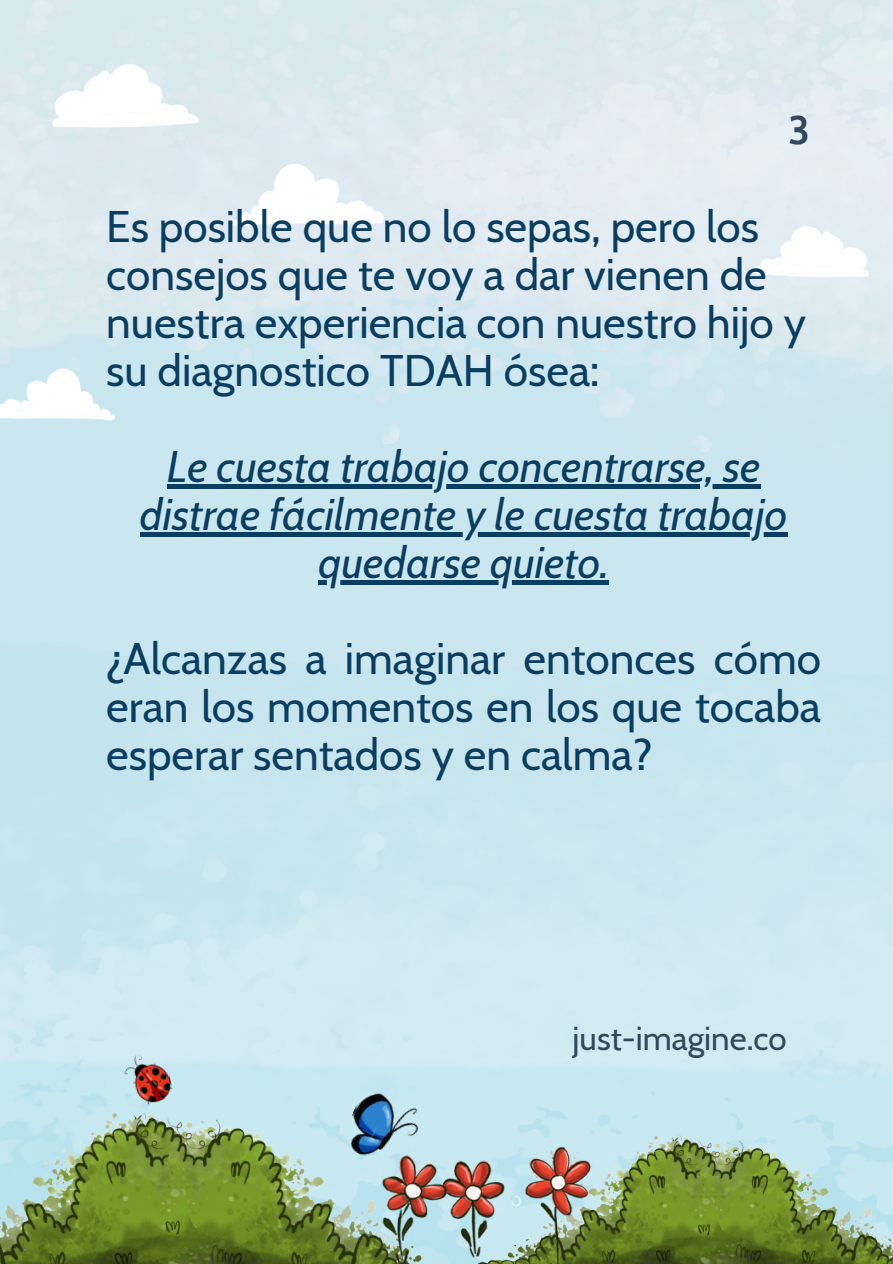
<style>
.page{position:relative;width:893px;height:1264px;background:#fff}
.page>*{position:absolute;margin:0;border:0;box-sizing:border-box;transform-origin:0 0}
.t1{font:44.1px/48px "Cabin";color:#0a3e61}
.t2{font:italic 44.1px "Cabin";color:#0a3e61}
.t3{font:700 39.75px "Cabin";color:#33485d}
.t4{font:33px "Cabin";color:#33485d}
.s1{font-style:italic}
</style>
<div class="page">
<img style="left:0;top:0;width:892px;height:1106px">
<img style="left:53px;top:64px;width:206px;height:76px">
<img style="left:151px;top:131px;width:232px;height:95px">
<img style="left:0;top:1077px;width:483px;height:186px">
<img style="left:449px;top:1106px;width:443px;height:157px">
<img style="left:703px;top:226px;width:165px;height:62px">
<img style="left:0;top:341px;width:182px;height:79px">
<img style="left:117px;top:1038px;width:59px;height:78px">
<img style="left:333px;top:1082px;width:105px;height:107px">
<img style="left:364px;top:1147px;width:237px;height:116px">
<hr style="left:167px;top:484px;width:593px;height:4px;background:#0a3e61">
<hr style="left:140px;top:532px;width:647px;height:4px;background:#0a3e61">
<hr style="left:318px;top:580px;width:290px;height:4px;background:#0a3e61">
<p class="t3" style="left:788px;top:106px;width:23px">3</p>
<h1 class="t1" style="left:106px;top:202px;width:701px">Es posible que no lo sepas, pero los consejos que te voy a dar vienen de nuestra experiencia con nuestro hijo y su diagnostico TDAH ósea:</h1>
<p class="t2" style="left:167px;top:439px;width:595px">Le cuesta trabajo concentrarse, se</p>
<p class="t2" style="left:140px;top:487px;width:649px">distrae fácilmente y le cuesta trabajo</p>
<p class="t1" style="left:106px;top:514px;width:716px;line-height:95.8px;text-align:center"><span class="s1">quedarse quieto.<br></span>¿Alcanzas a imaginar entonces cómo</p>
<p class="t1" style="left:106px;top:682px;width:716px">eran los momentos en los que tocaba</p>
<p class="t1" style="left:106px;top:730px;width:548px">esperar sentados y en calma?</p>
<p class="t4" style="left:572px;top:1018px;width:216px">just-imagine.co</p>
</div>
